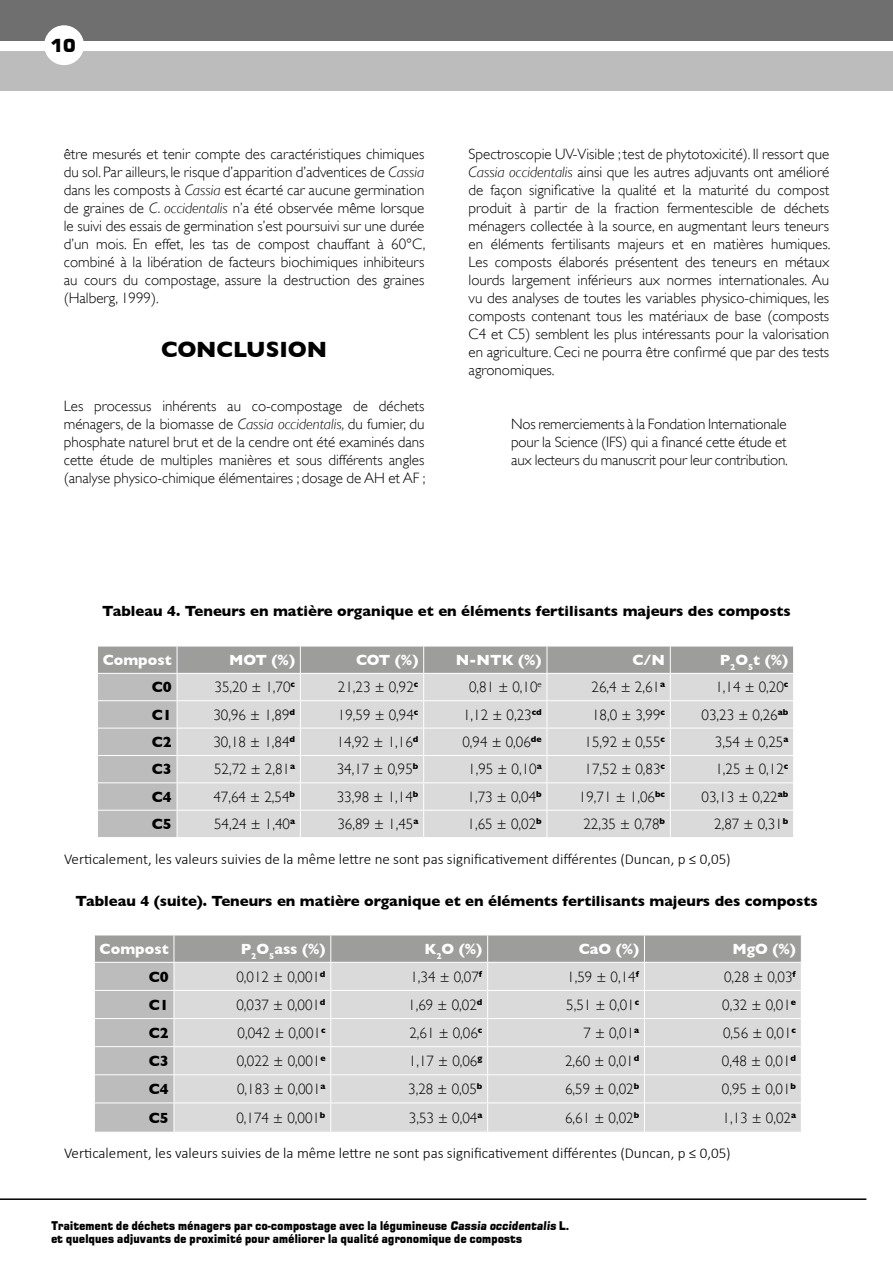
<style>
.page{position:relative;width:893px;height:1263px;background:#fff}
.page>*{position:absolute;margin:0;border:0;box-sizing:border-box;transform-origin:0 0}
._07_INTRODUCTION_tit{font:700 22.5px "Gill Sans";color:#000}
.t1{font:18px "Square 721 Blk Normal";color:#000}
.Remerciements{font:300 15px/18px "Gill Sans";color:#000;text-align:justify}
.Normal_tableau_celul{font:300 15px "Gill Sans";color:#000}
.Legende_Illustration{font:300 15px "Calibri";color:#000}
.Legende_tableau{font:700 15px "Gill Sans";color:#000}
.Normal_tableau_Entet{font:700 15px "Gill Sans";color:#fff}
.Normal_tableau_col_g{font:700 15px "Gill Sans";color:#000}
.t2{font:12px/13.5px "Square 721 Blk Normal";letter-spacing:-.02em;color:#000;scale:.9 1}
.s1{font-style:italic}
.s2{font-family:"Square 721 Blk";font-style:italic}
</style>
<div class="page">
<div style="left:0;top:0;width:893px;height:40px;background:#706f6f"></div>
<div style="left:0;top:51px;width:893px;height:39px;background:#bcbcbc"></div>
<div style="left:44px;top:25px;width:40px;height:40px;background:#fff;border-radius:50%"></div>
<hr style="left:0;top:1198px;width:866px;height:2px;background:#000">
<svg style="left:97px;top:646px;width:697px;height:191px;background:#d0d0d0"></svg>
<svg style="left:94px;top:935px;width:708px;height:197px;background:#d0d0d0"></svg>
<p class="t1" style="left:50px;top:34px;width:28px">10</p>
<p class="Remerciements" style="left:64px;top:145px;width:363px">être mesurés et tenir compte des caractéristiques chimiques du sol. Par ailleurs, le risque d’apparition d’adventices de <span class="s1">Cassia </span>dans les composts à <span class="s1">Cassia</span> est écarté car aucune germination de graines de <span class="s1">C. occidentalis</span> n’a été observée même lorsque le suivi des essais de germination s’est poursuivi sur une durée d’un mois. En effet, les tas de compost chauffant à 60°C, combiné à la libération de facteurs biochimiques inhibiteurs au cours du compostage, assure la destruction des graines (Halberg, 1999).</p>
<p class="_07_INTRODUCTION_tit" style="left:161px;top:336px;width:168px">CONCLUSION</p>
<p class="Remerciements" style="left:64px;top:397px;width:363px">Les processus inhérents au co-compostage de déchets ménagers, de la biomasse de <span class="s1">Cassia occidentalis,</span> du fumier, du phosphate naturel brut et de la cendre ont été examinés dans cette étude de multiples manières et sous différents angles (analyse physico-chimique élémentaires ; dosage de AH et AF ;</p>
<p class="Remerciements" style="left:469px;top:145px;width:363px">Spectroscopie UV-Visible ; test de phytotoxicité). Il ressort que <span class="s1">Cassia occidentalis</span> ainsi que les autres adjuvants ont amélioré de façon significative la qualité et la maturité du compost produit à partir de la fraction fermentescible de déchets ménagers collectée à la source, en augmentant leurs teneurs en éléments fertilisants majeurs et en matières humiques.<br>Les composts élaborés présentent des teneurs en métaux lourds largement inférieurs aux normes internationales. Au vu des analyses de toutes les variables physico-chimiques, les composts contenant tous les matériaux de base (composts C4 et C5) semblent les plus intéressants pour la valorisation en agriculture. Ceci ne pourra être confirmé que par des tests agronomiques.</p>
<p class="Remerciements" style="left:511px;top:415px;width:278px">Nos remerciements à la Fondation Internationale pour la Science (IFS) qui a financé cette étude et aux lecteurs du manuscrit pour leur contribution.</p>
<p class="Legende_tableau" style="left:102px;top:602px;width:690px">Tableau 4. Teneurs en matière organique et en éléments fertilisants majeurs des composts</p>
<p class="Normal_tableau_Entet" style="left:103px;top:651px;width:71px">Compost</p>
<p class="Normal_tableau_Entet" style="left:229px;top:651px;width:67px">MOT (%)</p>
<p class="Normal_tableau_Entet" style="left:356px;top:651px;width:64px">COT (%)</p>
<p class="Normal_tableau_Entet" style="left:456px;top:651px;width:88px">N-NTK (%)</p>
<p class="Normal_tableau_Entet" style="left:632px;top:651px;width:34px">C/N</p>
<p class="Normal_tableau_Entet" style="left:720px;top:651px;width:70px">P<sub>2</sub>O<sub>5</sub>t (%)</p>
<p class="Normal_tableau_col_g" style="left:152px;top:678px;width:22px">C0</p>
<p class="Normal_tableau_celul" style="left:215px;top:679px;width:82px">35,20 ± 1,70<sup>c</sup></p>
<p class="Normal_tableau_celul" style="left:338px;top:679px;width:82px">21,23 ± 0,92<sup>c</sup></p>
<p class="Normal_tableau_celul" style="left:469px;top:679px;width:74px">0,81 ± 0,10<sup>e</sup></p>
<p class="Normal_tableau_celul" style="left:591px;top:679px;width:75px">26,4 ± 2,61<sup>a</sup></p>
<p class="Normal_tableau_celul" style="left:715px;top:679px;width:75px">1,14 ± 0,20<sup>c</sup></p>
<p class="Normal_tableau_col_g" style="left:152px;top:706px;width:22px">C1</p>
<p class="Normal_tableau_celul" style="left:213px;top:706px;width:83px">30,96 ± 1,89<sup>d</sup></p>
<p class="Normal_tableau_celul" style="left:338px;top:706px;width:82px">19,59 ± 0,94<sup>c</sup></p>
<p class="Normal_tableau_celul" style="left:463px;top:706px;width:80px">1,12 ± 0,23<sup>cd</sup></p>
<p class="Normal_tableau_celul" style="left:592px;top:706px;width:75px">18,0 ± 3,99<sup>c</sup></p>
<p class="Normal_tableau_celul" style="left:702px;top:706px;width:88px">03,23 ± 0,26<sup>ab</sup></p>
<p class="Normal_tableau_col_g" style="left:152px;top:733px;width:22px">C2</p>
<p class="Normal_tableau_celul" style="left:213px;top:733px;width:83px">30,18 ± 1,84<sup>d</sup></p>
<p class="Normal_tableau_celul" style="left:337px;top:733px;width:83px">14,92 ± 1,16<sup>d</sup></p>
<p class="Normal_tableau_celul" style="left:462px;top:733px;width:81px">0,94 ± 0,06<sup>de</sup></p>
<p class="Normal_tableau_celul" style="left:584px;top:733px;width:82px">15,92 ± 0,55<sup>c</sup></p>
<p class="Normal_tableau_celul" style="left:715px;top:733px;width:75px">3,54 ± 0,25<sup>a</sup></p>
<p class="Normal_tableau_col_g" style="left:152px;top:760px;width:22px">C3</p>
<p class="Normal_tableau_celul" style="left:214px;top:761px;width:83px">52,72 ± 2,81<sup>a</sup></p>
<p class="Normal_tableau_celul" style="left:337px;top:761px;width:83px">34,17 ± 0,95<sup>b</sup></p>
<p class="Normal_tableau_celul" style="left:468px;top:761px;width:75px">1,95 ± 0,10<sup>a</sup></p>
<p class="Normal_tableau_celul" style="left:584px;top:761px;width:82px">17,52 ± 0,83<sup>c</sup></p>
<p class="Normal_tableau_celul" style="left:715px;top:761px;width:75px">1,25 ± 0,12<sup>c</sup></p>
<p class="Normal_tableau_col_g" style="left:152px;top:788px;width:22px">C4</p>
<p class="Normal_tableau_celul" style="left:213px;top:788px;width:83px">47,64 ± 2,54<sup>b</sup></p>
<p class="Normal_tableau_celul" style="left:337px;top:788px;width:83px">33,98 ± 1,14<sup>b</sup></p>
<p class="Normal_tableau_celul" style="left:468px;top:788px;width:76px">1,73 ± 0,04<sup>b</sup></p>
<p class="Normal_tableau_celul" style="left:579px;top:788px;width:88px">19,71 ± 1,06<sup>bc</sup></p>
<p class="Normal_tableau_celul" style="left:702px;top:788px;width:88px">03,13 ± 0,22<sup>ab</sup></p>
<p class="Normal_tableau_col_g" style="left:152px;top:815px;width:22px">C5</p>
<p class="Normal_tableau_celul" style="left:214px;top:815px;width:83px">54,24 ± 1,40<sup>a</sup></p>
<p class="Normal_tableau_celul" style="left:337px;top:815px;width:83px">36,89 ± 1,45<sup>a</sup></p>
<p class="Normal_tableau_celul" style="left:468px;top:815px;width:76px">1,65 ± 0,02<sup>b</sup></p>
<p class="Normal_tableau_celul" style="left:583px;top:815px;width:83px">22,35 ± 0,78<sup>b</sup></p>
<p class="Normal_tableau_celul" style="left:714px;top:815px;width:76px">2,87 ± 0,31<sup>b</sup></p>
<p class="Legende_Illustration" style="left:64px;top:849px;width:668px">Verticalement, les valeurs suivies de la même lettre ne sont pas significativement différentes (Duncan, p ≤ 0,05)</p>
<p class="Legende_tableau" style="left:76px;top:892px;width:744px">Tableau 4 (suite). Teneurs en matière organique et en éléments fertilisants majeurs des composts</p>
<p class="Normal_tableau_Entet" style="left:100px;top:940px;width:71px">Compost</p>
<p class="Normal_tableau_Entet" style="left:241px;top:940px;width:86px">P<sub>2</sub>O<sub>5</sub>ass (%)</p>
<p class="Normal_tableau_Entet" style="left:424px;top:940px;width:60px">K<sub>2</sub>O (%)</p>
<p class="Normal_tableau_Entet" style="left:579px;top:940px;width:62px">CaO (%)</p>
<p class="Normal_tableau_Entet" style="left:732px;top:940px;width:65px">MgO (%)</p>
<p class="Normal_tableau_col_g" style="left:149px;top:968px;width:22px">C0</p>
<p class="Normal_tableau_celul" style="left:236px;top:968px;width:91px">0,012 ± 0,001<sup>d</sup></p>
<p class="Normal_tableau_celul" style="left:410px;top:968px;width:73px">1,34 ± 0,07<sup>f</sup></p>
<p class="Normal_tableau_celul" style="left:567px;top:968px;width:73px">1,59 ± 0,14<sup>f</sup></p>
<p class="Normal_tableau_celul" style="left:724px;top:968px;width:73px">0,28 ± 0,03<sup>f</sup></p>
<p class="Normal_tableau_col_g" style="left:149px;top:996px;width:22px">C1</p>
<p class="Normal_tableau_celul" style="left:236px;top:996px;width:91px">0,037 ± 0,001<sup>d</sup></p>
<p class="Normal_tableau_celul" style="left:408px;top:996px;width:76px">1,69 ± 0,02<sup>d</sup></p>
<p class="Normal_tableau_celul" style="left:566px;top:996px;width:75px">5,51 ± 0,01<sup>c</sup></p>
<p class="Normal_tableau_celul" style="left:722px;top:996px;width:75px">0,32 ± 0,01<sup>e</sup></p>
<p class="Normal_tableau_col_g" style="left:149px;top:1024px;width:22px">C2</p>
<p class="Normal_tableau_celul" style="left:238px;top:1024px;width:90px">0,042 ± 0,001<sup>c</sup></p>
<p class="Normal_tableau_celul" style="left:409px;top:1024px;width:75px">2,61 ± 0,06<sup>c</sup></p>
<p class="Normal_tableau_celul" style="left:583px;top:1024px;width:57px">7 ± 0,01<sup>a</sup></p>
<p class="Normal_tableau_celul" style="left:723px;top:1024px;width:75px">0,56 ± 0,01<sup>c</sup></p>
<p class="Normal_tableau_col_g" style="left:149px;top:1052px;width:22px">C3</p>
<p class="Normal_tableau_celul" style="left:237px;top:1052px;width:90px">0,022 ± 0,001<sup>e</sup></p>
<p class="Normal_tableau_celul" style="left:409px;top:1052px;width:75px">1,17 ± 0,06<sup>g</sup></p>
<p class="Normal_tableau_celul" style="left:565px;top:1052px;width:76px">2,60 ± 0,01<sup>d</sup></p>
<p class="Normal_tableau_celul" style="left:722px;top:1052px;width:76px">0,48 ± 0,01<sup>d</sup></p>
<p class="Normal_tableau_col_g" style="left:149px;top:1080px;width:22px">C4</p>
<p class="Normal_tableau_celul" style="left:237px;top:1080px;width:90px">0,183 ± 0,001<sup>a</sup></p>
<p class="Normal_tableau_celul" style="left:408px;top:1080px;width:76px">3,28 ± 0,05<sup>b</sup></p>
<p class="Normal_tableau_celul" style="left:565px;top:1080px;width:76px">6,59 ± 0,02<sup>b</sup></p>
<p class="Normal_tableau_celul" style="left:722px;top:1080px;width:76px">0,95 ± 0,01<sup>b</sup></p>
<p class="Normal_tableau_col_g" style="left:149px;top:1109px;width:22px">C5</p>
<p class="Normal_tableau_celul" style="left:236px;top:1109px;width:91px">0,174 ± 0,001<sup>b</sup></p>
<p class="Normal_tableau_celul" style="left:409px;top:1109px;width:75px">3,53 ± 0,04<sup>a</sup></p>
<p class="Normal_tableau_celul" style="left:565px;top:1109px;width:76px">6,61 ± 0,02<sup>b</sup></p>
<p class="Normal_tableau_celul" style="left:722px;top:1109px;width:75px">1,13 ± 0,02<sup>a</sup></p>
<p class="Legende_Illustration" style="left:64px;top:1144px;width:668px">Verticalement, les valeurs suivies de la même lettre ne sont pas significativement différentes (Duncan, p ≤ 0,05)</p>
<p class="t2" style="left:51px;top:1219px;width:578px">Traitement de déchets ménagers par co-compostage avec la légumineuse <span class="s2">Cassia occidentalis</span> L. et quelques adjuvants de proximité pour améliorer la qualité agronomique de composts</p>
</div>
